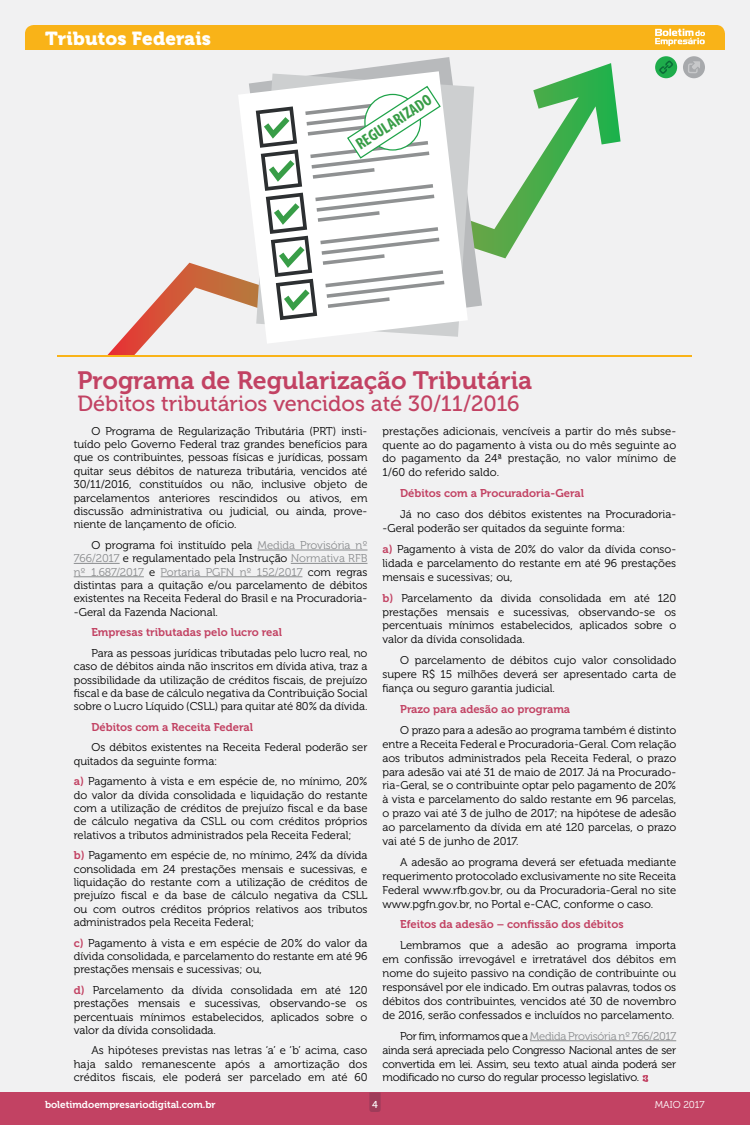
<style>
.page{position:relative;width:750px;height:1125px;background:#f1f1f2}
.page>*{position:absolute;margin:0;border:0;box-sizing:border-box;transform-origin:0 0}
.t1{font:25px "Museo 700";color:#c24263}
.t2{font:21.88px "Museo 500";color:#c24263}
.t3{font:18.75px "Museo 900";letter-spacing:.01em;color:#fff}
.t4{font:700 16.62px "Myriad Cn";color:#389d47}
.t5{font:11.25px/13.4px "Museo 300";color:#000;text-align:justify}
.t6{font:11.25px "Museo 700";color:#c24263}
.t7{font:10px "Museo 700";color:#fff}
.t8{font:10px "Museo 300";letter-spacing:-.005em;color:#fff}
.t9{font:10px "Museo 500";color:#fff}
.s1{color:#8a8c8e}
.s2{font-family:"Museo 700";color:#c24263}
</style>
<div class="page">
<div style="left:0;top:1092px;width:750px;height:33px;background:#c24263"></div>
<svg style="left:369px;top:1092px;width:12px;height:20px"></svg>
<hr style="left:530px;top:1040px;width:146px;height:1px;background:#8a8c8e">
<hr style="left:257px;top:550px;width:111px;height:1px;background:#8a8c8e">
<hr style="left:74px;top:563px;width:46px;height:1px;background:#8a8c8e">
<hr style="left:291px;top:563px;width:77px;height:1px;background:#8a8c8e">
<hr style="left:74px;top:577px;width:70px;height:1px;background:#8a8c8e">
<hr style="left:161px;top:577px;width:141px;height:1px;background:#8a8c8e">
<svg style="left:642px;top:1075px;width:7px;height:7px"></svg>
<svg style="left:108px;top:63px;width:513px;height:292px"></svg>
<svg style="left:249px;top:57px;width:233px;height:275px"></svg>
<svg style="left:468px;top:74px;width:6px;height:263px"></svg>
<svg style="left:238px;top:71px;width:230px;height:273px"></svg>
<svg style="left:256px;top:85px;width:188px;height:235px"></svg>
<hr style="left:58px;top:355px;width:634px;height:1px;background:#f9b318">
<div style="left:683px;top:56px;width:22px;height:22px;background:#a7a9ac;border-radius:50%"></div>
<svg style="left:688px;top:61px;width:12px;height:12px"></svg>
<div style="left:655px;top:56px;width:22px;height:22px;background:#1eac4b;border-radius:50%"></div>
<svg style="left:659px;top:61px;width:14px;height:13px"></svg>
<div style="left:25px;top:25px;width:700px;height:25px;background:#f9b318"></div>
<h3 class="t3" style="left:45px;top:27px;width:168px">Tributos Federais</h3>
<h3 class="t4" style="left:353px;top:138px;width:88px;rotate:-33deg">REGULARIZADO</h3>
<h1 class="t1" style="left:78px;top:366px;width:456px">Programa de Regularização Tributária</h1>
<h2 class="t2" style="left:78px;top:392px;width:444px">Débitos tributários vencidos até 30/11/2016</h2>
<p class="t5" style="left:74px;top:424px;width:295px;text-indent:18px">O Programa de Regularização Tributária (PRT) insti&shy;tuído pelo Governo Federal traz grandes benefícios para que os contribuintes, pessoas físicas e jurídicas, possam quitar seus débitos de natureza tributária, vencidos até 30/11/2016, constituídos ou não, inclusive objeto de parcelamentos anteriores rescindidos ou ativos, em discussão administrativa ou judicial, ou ainda, prove&shy;niente de lançamento de ofício.</p>
<p class="t5" style="left:74px;top:539px;width:295px;text-indent:18px">O programa foi instituído pela <span class="s1">Medida Provisória nº 766/2017</span> e regulamentado pela Instrução <span class="s1">Normativa RFB nº 1.687/2017</span> e <span class="s1">Portaria PGFN nº 152/2017</span> com regras distintas para a quitação e/ou parcelamento de débitos existentes na Receita Federal do Brasil e na Procuradoria--Geral da Fazenda Nacional.</p>
<p class="t6" style="left:91px;top:626px;width:192px">Empresas tributadas pelo lucro real</p>
<p class="t5" style="left:74px;top:646px;width:295px;text-indent:18px">Para as pessoas jurídicas tributadas pelo lucro real, no caso de débitos ainda não inscritos em dívida ativa, traz a possibilidade da utilização de créditos fiscais, de prejuízo fiscal e da base de cálculo negativa da Contribuição Social sobre o Lucro Líquido (CSLL) para quitar até 80% da dívida.</p>
<p class="t6" style="left:91px;top:721px;width:163px">Débitos com a Receita Federal</p>
<p class="t5" style="left:74px;top:741px;width:295px;text-indent:18px">Os débitos existentes na Receita Federal poderão ser quitados da seguinte forma:</p>
<p class="t5" style="left:74px;top:775px;width:295px"><span class="s2">a)</span> Pagamento à vista e em espécie de, no mínimo, 20% do valor da dívida consolidada e liquidação do restante com a utilização de créditos de prejuízo fiscal e da base de cálculo negativa da CSLL ou com créditos próprios relativos a tributos administrados pela Receita Federal;</p>
<p class="t5" style="left:74px;top:849px;width:295px"><span class="s2">b)</span> Pagamento em espécie de, no mínimo, 24% da dívida consolidada em 24 prestações mensais e sucessivas, e liquidação do restante com a utilização de créditos de prejuízo fiscal e da base de cálculo negativa da CSLL ou com outros créditos próprios relativos aos tributos administrados pela Receita Federal;</p>
<p class="t5" style="left:74px;top:936px;width:295px"><span class="s2">c)</span> Pagamento à vista e em espécie de 20% do valor da dívida consolidada, e parcelamento do restante em até 96 prestações mensais e sucessivas; ou,</p>
<p class="t5" style="left:74px;top:983px;width:295px"><span class="s2">d)</span> Parcelamento da dívida consolidada em até 120 prestações mensais e sucessivas, observando-se os percentuais mínimos estabelecidos, aplicados sobre o valor da dívida consolidada.</p>
<p class="t5" style="left:74px;top:1044px;width:295px;text-indent:18px">As hipóteses previstas nas letras ‘a’ e ‘b’ acima, caso haja saldo remanescente após a amortização dos créditos fiscais, ele poderá ser parcelado em até 60</p>
<p class="t5" style="left:382px;top:424px;width:295px;line-height:13.9px">prestações adicionais, vencíveis a partir do mês subse&shy;quente ao do pagamento à vista ou do mês seguinte ao do pagamento da 24ª prestação, no valor mínimo de 1/60 do referido saldo.</p>
<p class="t6" style="left:400px;top:487px;width:185px">Débitos com a Procuradoria-Geral</p>
<p class="t5" style="left:382px;top:508px;width:295px;line-height:13.9px;text-indent:18px">Já no caso dos débitos existentes na Procuradoria--Geral poderão ser quitados da seguinte forma:</p>
<p class="t5" style="left:382px;top:542px;width:295px;line-height:13.9px"><span class="s2">a)</span> Pagamento à vista de 20% do valor da dívida conso&shy;lidada e parcelamento do restante em até 96 prestações mensais e sucessivas; ou,</p>
<p class="t5" style="left:382px;top:591px;width:295px;line-height:13.9px"><span class="s2">b)</span> Parcelamento da divida consolidada em até 120 prestações mensais e sucessivas, observando-se os percentuais mínimos estabelecidos, aplicados sobre o valor da dívida consolidada.</p>
<p class="t5" style="left:382px;top:654px;width:295px;line-height:13.9px;text-indent:18px">O parcelamento de débitos cujo valor consolidado supere R$ 15 milhões deverá ser apresentado carta de fiança ou seguro garantia judicial.</p>
<p class="t6" style="left:400px;top:703px;width:172px">Prazo para adesão ao programa</p>
<p class="t5" style="left:382px;top:723px;width:295px;line-height:13.9px;text-indent:18px">O prazo para a adesão ao programa também é distinto entre a Receita Federal e Procuradoria-Geral. Com relação aos tributos administrados pela Receita Federal, o prazo para adesão vai até 31 de maio de 2017. Já na Procurado&shy;ria-Geral, se o contribuinte optar pelo pagamento de 20% à vista e parcelamento do saldo restante em 96 parcelas, o prazo vai até 3 de julho de 2017; na hipótese de adesão ao parcelamento da dívida em até 120 parcelas, o prazo vai até 5 de junho de 2017.</p>
<p class="t5" style="left:382px;top:855px;width:295px;line-height:13.9px;text-indent:18px">A adesão ao programa deverá ser efetuada mediante requerimento protocolado exclusivamente no site Receita Federal www.rfb.gov.br, ou da Procuradoria-Geral no site www.pgfn.gov.br, no Portal e-CAC, conforme o caso.</p>
<p class="t6" style="left:400px;top:918px;width:225px">Efeitos da adesão – confissão dos débitos</p>
<p class="t5" style="left:382px;top:939px;width:295px;line-height:13.9px;text-indent:18px">Lembramos que a adesão ao programa importa em confissão irrevogável e irretratável dos débitos em nome do sujeito passivo na condição de contribuinte ou responsável por ele indicado. Em outras palavras, todos os débitos dos contribuintes, vencidos até 30 de novembro de 2016, serão confessados e incluídos no parcelamento.</p>
<p class="t5" style="left:382px;top:1029px;width:295px;line-height:13.9px;text-indent:18px">Por fim, informamos que a <span class="s1">Medida Provisória nº 766/2017 </span>ainda será apreciada pelo Congresso Nacional antes de ser convertida em lei. Assim, seu texto atual ainda poderá ser modificado no curso do regular processo legislativo.</p>
<p class="t7" style="left:45px;top:1099px;width:172px">boletimdoempresariodigital.com.br</p>
<p class="t9" style="left:372px;top:1100px;width:7px">4</p>
<p class="t8" style="left:655px;top:1100px;width:51px">MAIO 2017</p>
</div>
